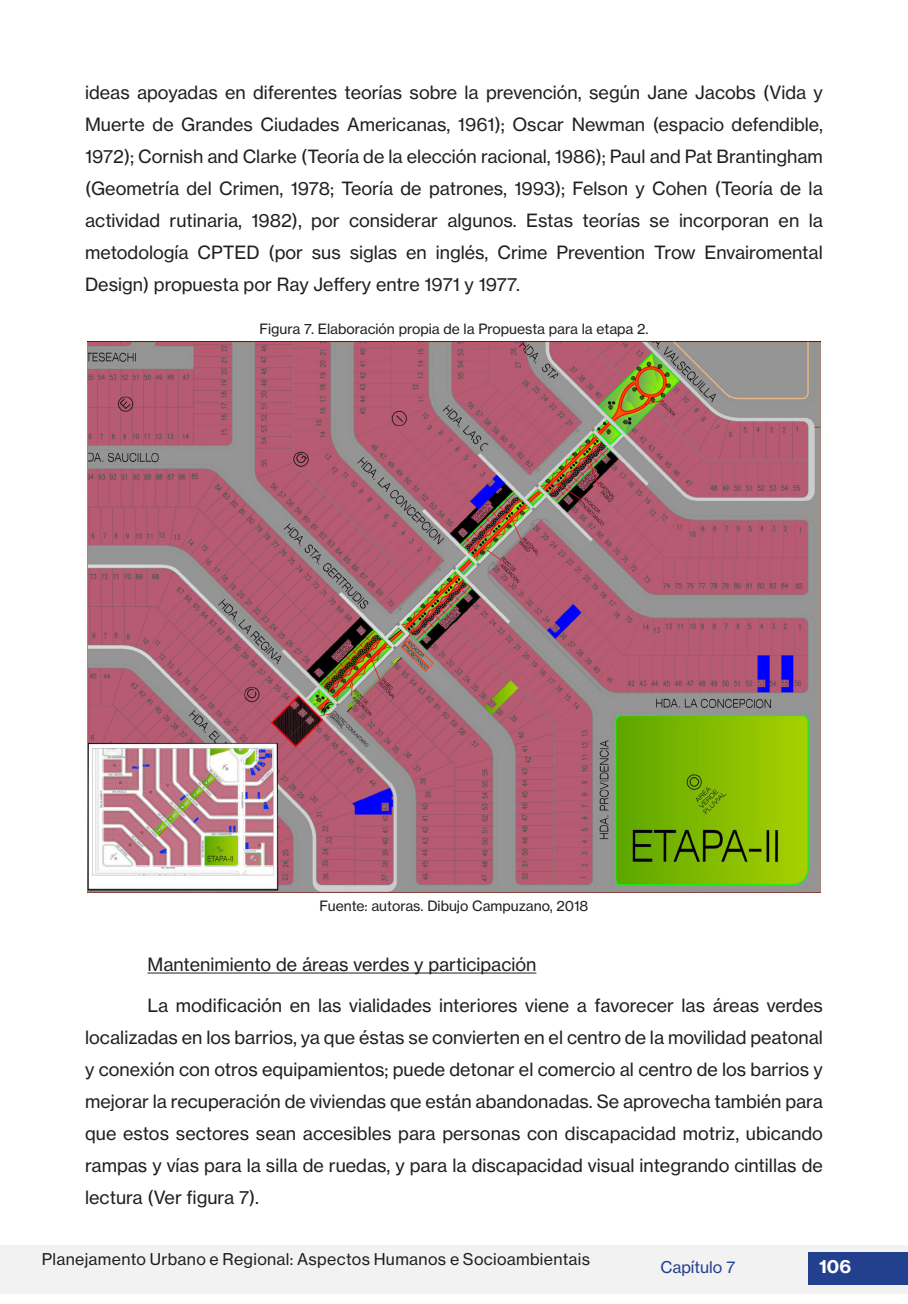
<style>
.page{position:relative;width:908px;height:1304px;background:#fff}
.page>*{position:absolute;margin:0;border:0;box-sizing:border-box;transform-origin:0 0}
.CORPO_DO_TEXTO_ATUAL{font:18px/32px "N Haas Grotesk TX Pro 55 Rg";color:#231f20;text-align:justify}
.t1{font:18px "N Haas Grotesk TX Pro 75 Bd";color:#fff}
.t2{font:16px "N Haas Grotesk TX Pro 55 Rg";letter-spacing:.02em;color:#231f20}
.t3{font:16px "N Haas Grotesk TX Pro 55 Rg";color:#253f8e}
.LEGENDAS_DE_TABELAS{font:14px "N Haas Grotesk TX Pro 55 Rg";color:#231f20}
.s1{color:#23408f}
</style>
<div class="page">
<div style="left:0;top:1245px;width:907px;height:49px;background:#f2f2f2"></div>
<div style="left:808px;top:1252px;width:99px;height:33px;background:#23408f"></div>
<hr style="left:147px;top:973px;width:389px;height:1px;background:#231f20">
<img style="left:87px;top:341px;width:733px;height:552px">
<p class="CORPO_DO_TEXTO_ATUAL" style="left:85px;top:77px;width:739px">ideas apoyadas en diferentes teorías sobre la prevención, según Jane Jacobs (Vida y Muerte de Grandes Ciudades Americanas, 1961); Oscar Newman (espacio defendible, 1972); Cornish and Clarke (Teoría de la elección racional, 1986); Paul and Pat Brantingham (Geometría del Crimen, 1978; Teoría de patrones, 1993); Felson y Cohen (Teoría de la actividad rutinaria, 1982), por considerar algunos. Estas teorías se incorporan en la metodología CPTED (por sus siglas en inglés, Crime Prevention Trow Envairomental Design) propuesta por Ray Jeffery entre 1971 y 1977.</p>
<p class="LEGENDAS_DE_TABELAS" style="left:259px;top:320px;width:390px">Figura 7. Elaboración propia de la Propuesta para la etapa 2.</p>
<p class="LEGENDAS_DE_TABELAS" style="left:319px;top:897px;width:270px">Fuente: autoras. Dibujo Campuzano, 2018</p>
<p class="CORPO_DO_TEXTO_ATUAL" style="left:147px;top:949px;width:390px">Mantenimiento de áreas verdes y participación</p>
<p class="CORPO_DO_TEXTO_ATUAL" style="left:85px;top:989px;width:739px;text-indent:62px">La modificación en las vialidades interiores viene a favorecer las áreas verdes localizadas en los barrios, ya que éstas se convierten en el centro de la movilidad peatonal y conexión con otros equipamientos; puede detonar el comercio al centro de los barrios y mejorar la recuperación de viviendas que están abandonadas. Se aprovecha también para que estos sectores sean accesibles para personas con discapacidad motriz, ubicando rampas y vías para la silla de ruedas, y para la discapacidad visual integrando cintillas de lectura (Ver figura 7).</p>
<p class="t2" style="left:42px;top:1249px;width:549px">Planejamento Urbano e Regional: Aspectos Humanos e Socioambientais</p>
<p class="t3" style="left:660px;top:1258px;width:77px">Capítulo <span class="s1">7</span></p>
<p class="t1" style="left:818px;top:1255px;width:34px">106</p>
</div>
